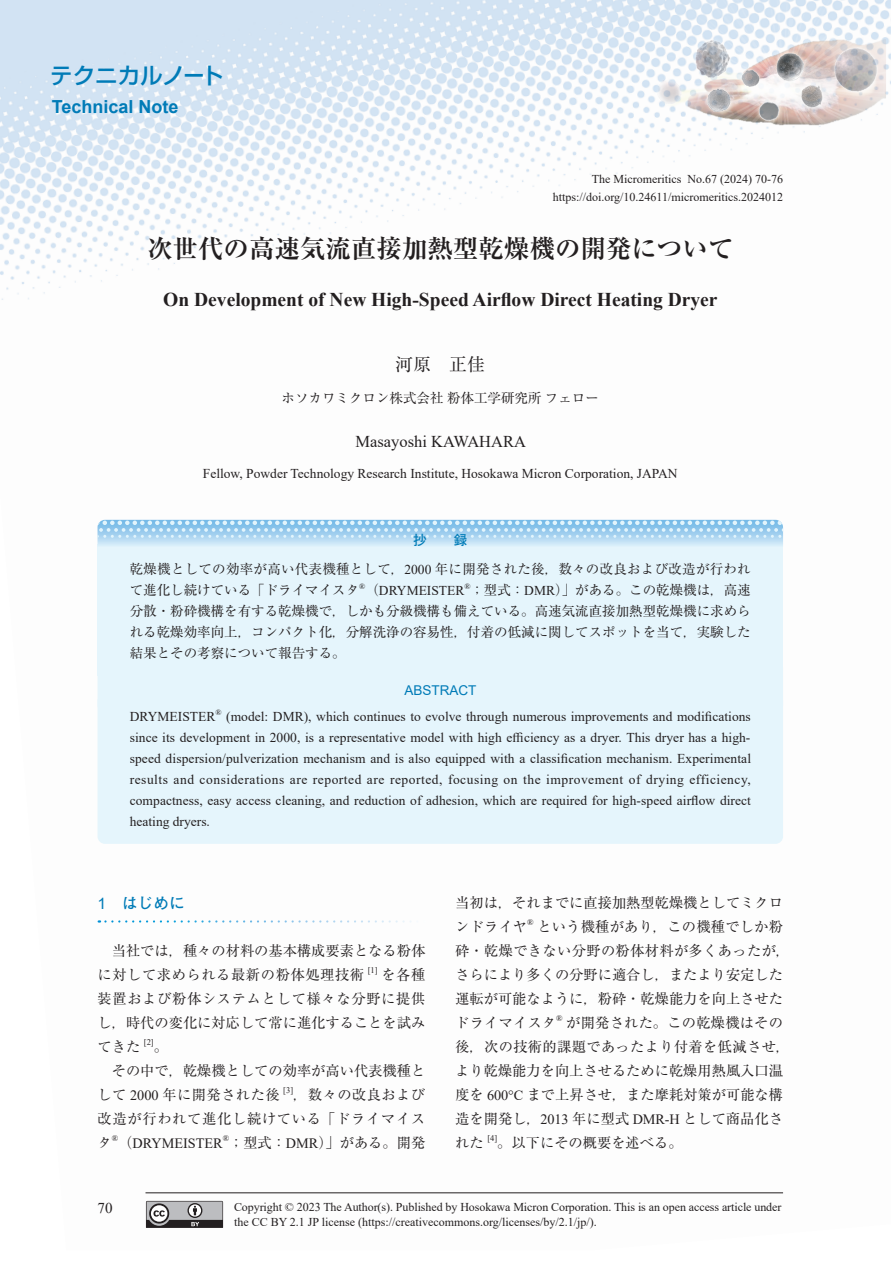
<style>
.page{position:relative;width:893px;height:1263px;background:#fff}
.page>*{position:absolute;margin:0;border:0;box-sizing:border-box;transform-origin:0 0}
.t1{font:700 25.5px "Ryumin Pr 6";color:#231f20}
.t2{font:500 22.5px "Shin Go Pr 6";color:#007bb7}
.t3{font:700 19.5px "Times New Roman";color:#231f20}
.t4{font:700 18px "Arial";color:#007bb7}
.t5{font:18px "Ryumin Pr 6";color:#231f20}
.t6{font:16.5px "Times New Roman";color:#231f20}
.t7{font:700 15.75px "Futo Go B101 Pro";color:#007bb7}
.t8{font:15px "Times New Roman";color:#231f20}
.t9{font:14.25px/24px "Ryumin Pr 6";color:#231f20}
.t10{font:14.25px "Ryumin Pr 6";letter-spacing:.035em;color:#231f20}
.t11{font:13.5px/21px "Times New Roman";color:#231f20;text-align:justify}
.t12{font:13.5px/21px "Ryumin Pr 6";color:#231f20;text-align:justify}
.t13{font:13.5px/21px "Ryumin Pr 6";letter-spacing:.02em;color:#231f20}
.t14{font:13.5px "Arial";color:#007bb7}
.t15{font:700 13.5px "Futo Go B101 Pro";color:#007bb7}
.t16{font:12px/18px "Times New Roman";color:#231f20;text-align:right}
.t17{font:8.55px "Times New Roman";color:#231f20}
.t18{font:8.1px "Times New Roman";color:#231f20}
.s1{font-family:"Times New Roman"}
.s2{font-family:"Arial";font-weight:400}
</style>
<div class="page">
<img style="left:0;top:0;width:784px;height:1228px">
<svg style="left:146px;top:1201px;width:77px;height:27px;background:#8a888a"></svg>
<hr style="left:146px;top:1192px;width:637px;height:1px;background:#231f20">
<img style="left:627px;top:0;width:264px;height:158px">
<div style="left:97px;top:544px;width:686px;height:132px;background:#e5f5fc"></div>
<div style="left:97px;top:676px;width:686px;height:23px;background:#e5f5fc"></div>
<div style="left:97px;top:694px;width:686px;height:150px;background:#e5f5fc;border-radius:8px"></div>
<svg style="left:97px;top:520px;width:686px;height:26px;background:#afd7f1"></svg>
<svg style="left:99px;top:920px;width:326px;height:2px"></svg>
<h2 class="t2" style="left:50px;top:57px;width:175px">テクニカルノート</h2>
<h3 class="t4" style="left:52px;top:94px;width:128px">Technical Note</h3>
<p class="t16" style="left:553px;top:170px;width:232px">The Micromeritics No.67 (2024) 70-76 https://doi.org/10.24611/micromeritics.2024012</p>
<h1 class="t1" style="left:147px;top:228px;width:588px">次世代の高速気流直接加熱型乾燥機の開発について</h1>
<h3 class="t3" style="left:163px;top:285px;width:556px">On Development of New High-Speed Airflow Direct Heating Dryer</h3>
<h3 class="t5" style="left:395px;top:350px;width:91px">河原　正佳</h3>
<p class="t12" style="left:282px;top:387px;width:319px">ホソカワミクロン株式会社粉体工学研究所フェロー</p>
<p class="t6" style="left:355px;top:430px;width:172px">Masayoshi KAWAHARA</p>
<p class="t11" style="left:203px;top:462px;width:476px">Fellow, Powder Technology Research Institute, Hosokawa Micron Corporation, JAPAN</p>
<p class="t15" style="left:413px;top:529px;width:55px">抄　　録</p>
<p class="t13" style="left:130px;top:558px;width:622px">乾燥機としての効率が高い代表機種として，<span class="s1">2000</span> 年に開発された後，数々の改良および改造が行われて進化し続けている「ドライマイスタ</p>
<p class="t18" style="left:464px;top:580px;width:8px">®</p>
<p class="t12" style="left:130px;top:600px;width:622px">分散・粉砕機構を有する乾燥機で，しかも分級機構も備えている。高速気流直接加熱型乾燥機に求められる乾燥効率向上，コンパクト化，分解洗浄の容易性，付着の低減に関してスポットを当て，実験した結果とその考察について報告する。</p>
<p class="t14" style="left:404px;top:681px;width:74px">ABSTRACT</p>
<p class="t11" style="left:130px;top:705px;width:87px">DRYMEISTER</p>
<p class="t18" style="left:216px;top:706px;width:8px">®</p>
<p class="t18" style="left:359px;top:580px;width:8px">®</p>
<p class="t12" style="left:365px;top:579px;width:387px">（<span class="s1">DRYMEISTER</span> ；型式：<span class="s1">DMR</span>）」がある。この乾燥機は，高速</p>
<p class="t11" style="left:130px;top:705px;width:623px;text-indent:96px">(model: DMR), which continues to evolve through numerous improvements and modifications since its development in 2000, is a representative model with high efficiency as a dryer. This dryer has a high&shy;speed dispersion/pulverization mechanism and is also equipped with a classification mechanism. Experimental results and considerations are reported are reported, focusing on the improvement of drying efficiency, compactness, easy access cleaning, and reduction of adhesion, which are required for high-speed airflow direct heating dryers.</p>
<p class="t7" style="left:97px;top:891px;width:89px"><span class="s2">1</span>　はじめに</p>
<p class="t9" style="left:97px;top:938px;width:329px;text-indent:14px">当社では，種々の材料の基本構成要素となる粉体に対して求められる最新の粉体処理技術</p>
<p class="t17" style="left:368px;top:964px;width:11px">[1]</p>
<p class="t9" style="left:97px;top:962px;width:329px;text-align:justify;text-indent:284px">を各種装置および粉体システムとして様々な分野に提供し，時代の変化に対応して常に進化することを試みてきた</p>
<p class="t17" style="left:144px;top:1036px;width:11px">[2]</p>
<p class="t9" style="left:154px;top:1034px;width:16px">。</p>
<p class="t9" style="left:112px;top:1058px;width:315px">その中で，乾燥機としての効率が高い代表機種と</p>
<p class="t10" style="left:97px;top:1084px;width:184px">して <span class="s1">2000</span> 年に開発された後</p>
<p class="t17" style="left:283px;top:1084px;width:11px">[3]</p>
<p class="t9" style="left:98px;top:1082px;width:329px;text-align:justify;text-indent:196px">，数々の改良および改造が行われて進化し続けている「ドライマイスタ</p>
<p class="t17" style="left:112px;top:1132px;width:8px">®</p>
<p class="t9" style="left:118px;top:1130px;width:308px">（<span class="s1">DRYMEISTER</span> ；型式：<span class="s1">DMR</span>）」がある。開発</p>
<p class="t17" style="left:223px;top:1132px;width:8px">®</p>
<p class="t9" style="left:455px;top:890px;width:329px">当初は，それまでに直接加熱型乾燥機としてミクロンドライヤ</p>
<p class="t17" style="left:527px;top:916px;width:8px">®</p>
<p class="t9" style="left:455px;top:914px;width:336px;text-indent:82px">という機種があり，この機種でしか粉砕・乾燥できない分野の粉体材料が多くあったが，さらにより多くの分野に適合し，またより安定した運転が可能なように，粉砕・乾燥能力を向上させたドライマイスタ</p>
<p class="t17" style="left:556px;top:1012px;width:8px">®</p>
<p class="t9" style="left:455px;top:1010px;width:336px;text-indent:111px">が開発された。この乾燥機はその後，次の技術的課題であったより付着を低減させ，より乾燥能力を向上させるために乾燥用熱風入口温度を <span class="s1">600°C</span> まで上昇させ，また摩耗対策が可能な構造を開発し，<span class="s1">2013</span> 年に型式 <span class="s1">DMR-H</span> として商品化された</p>
<p class="t17" style="left:487px;top:1132px;width:11px">[4]</p>
<p class="t9" style="left:497px;top:1130px;width:187px">。以下にその概要を述べる。</p>
<p class="t8" style="left:98px;top:1198px;width:16px">70</p>
<p class="t16" style="left:234px;top:1199px;width:549px;line-height:15px;text-align:left">Copyright © 2023 The Author(s). Published by Hosokawa Micron Corporation. This is an open access article under the CC BY 2.1 JP license (https://creativecommons.org/licenses/by/2.1/jp/).</p>
</div>
